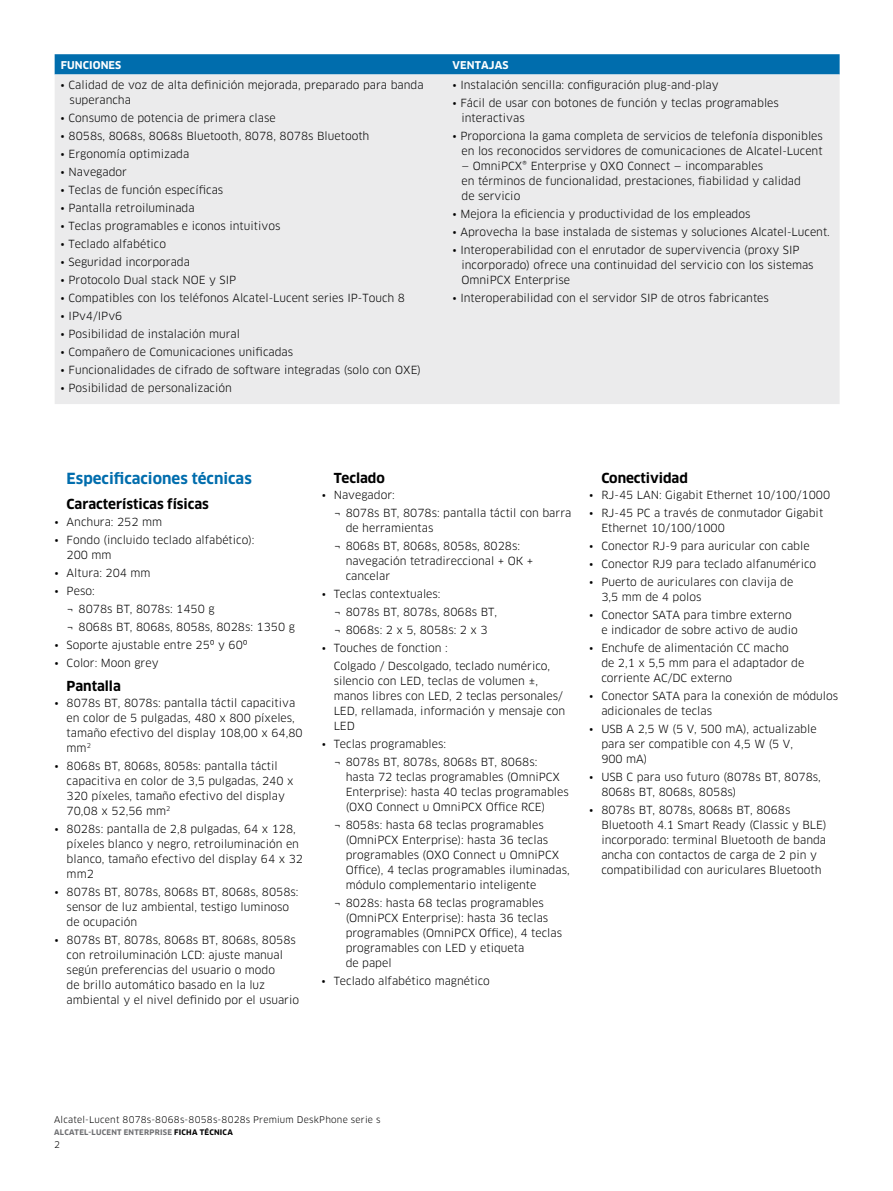
<style>
.page{position:relative;width:893px;height:1191px;background:#fff}
.page>*{position:absolute;margin:0;border:0;box-sizing:border-box;transform-origin:0 0}
.t1{font:700 15px "Clan OT";color:#006dad}
.t2{font:700 13.5px "Clan OT";letter-spacing:-.005em;color:#000}
.t3{font:10.95px/15px "Clan OT";color:#000}
.t4{font:700 10.5px "Clan OT";letter-spacing:.01em;color:#fff}
.t5{font:9px "Clan OT";letter-spacing:.025em;color:#000}
.t6{font:700 7.5px "Clan OT";letter-spacing:.03em;color:#6d6e71}
.s1{color:#000}
</style>
<div class="page">
<div style="left:55px;top:54px;width:785px;height:20px;background:#006dad"></div>
<div style="left:55px;top:74px;width:785px;height:330px;background:#ebebec"></div>
<p class="t4" style="left:61px;top:59px;width:62px">FUNCIONES</p>
<p class="t4" style="left:453px;top:59px;width:58px">VENTAJAS</p>
<p class="t3" style="left:70px;top:78px;width:355px;text-indent:-9px">• Calidad de voz de alta definición mejorada, preparado para banda superancha</p>
<p class="t3" style="left:61px;top:111px;width:217px">• Consumo de potencia de primera clase</p>
<p class="t3" style="left:61px;top:129px;width:310px">• 8058s, 8068s, 8068s Bluetooth, 8078, 8078s Bluetooth</p>
<p class="t3" style="left:61px;top:147px;width:130px">• Ergonomía optimizada</p>
<p class="t3" style="left:61px;top:165px;width:68px">• Navegador</p>
<p class="t3" style="left:61px;top:183px;width:164px">• Teclas de función específicas</p>
<p class="t3" style="left:61px;top:201px;width:135px">• Pantalla retroiluminada</p>
<p class="t3" style="left:61px;top:219px;width:221px">• Teclas programables e iconos intuitivos</p>
<p class="t3" style="left:61px;top:237px;width:107px">• Teclado alfabético</p>
<p class="t3" style="left:61px;top:255px;width:131px">• Seguridad incorporada</p>
<p class="t3" style="left:61px;top:273px;width:177px">• Protocolo Dual stack NOE y SIP</p>
<p class="t3" style="left:61px;top:291px;width:346px">• Compatibles con los teléfonos Alcatel-Lucent series IP-Touch 8</p>
<p class="t3" style="left:61px;top:309px;width:63px">• IPv4/IPv6</p>
<p class="t3" style="left:61px;top:327px;width:181px">• Posibilidad de instalación mural</p>
<p class="t3" style="left:61px;top:345px;width:234px">• Compañero de Comunicaciones unificadas</p>
<p class="t3" style="left:61px;top:363px;width:362px">• Funcionalidades de cifrado de software integradas (solo con OXE)</p>
<p class="t3" style="left:61px;top:381px;width:173px">• Posibilidad de personalización</p>
<p class="t3" style="left:452px;top:78px;width:268px">• Instalación sencilla: configuración plug-and-play</p>
<p class="t3" style="left:461px;top:96px;width:319px;text-indent:-9px">• Fácil de usar con botones de función y teclas programables interactivas</p>
<p class="t3" style="left:452px;top:129px;width:372px;text-align:right">• Proporciona la gama completa de servicios de telefonía disponibles en los reconocidos servidores de comunicaciones de Alcatel-Lucent</p>
<p class="t3" style="left:461px;top:159px;width:341px">— OmniPCX® Enterprise y OXO Connect — incomparables<br>en términos de funcionalidad, prestaciones, fiabilidad y calidad de servicio</p>
<p class="t3" style="left:452px;top:207px;width:299px">• Mejora la eficiencia y productividad de los empleados</p>
<p class="t3" style="left:452px;top:225px;width:379px">• Aprovecha la base instalada de sistemas y soluciones Alcatel-Lucent.</p>
<p class="t3" style="left:461px;top:243px;width:354px;text-indent:-9px">• Interoperabilidad con el enrutador de supervivencia (proxy SIP incorporado) ofrece una continuidad del servicio con los sistemas<br>OmniPCX Enterprise</p>
<p class="t3" style="left:452px;top:291px;width:318px">• Interoperabilidad con el servidor SIP de otros fabricantes</p>
<h1 class="t1" style="left:67px;top:470px;width:187px">Especificaciones técnicas</h1>
<p class="t2" style="left:67px;top:496px;width:144px">Características físicas</p>
<p class="t3" style="left:55px;top:514px;width:109px">• Anchura: 252 mm</p>
<p class="t3" style="left:67px;top:532px;width:189px;text-indent:-12px">• Fondo (incluido teclado alfabético):<br>200 mm</p>
<p class="t3" style="left:55px;top:565px;width:97px">• Altura: 204 mm</p>
<p class="t3" style="left:67px;top:582px;width:230px;line-height:18px;text-indent:-12px">• Peso:<br>¬ 8078s BT, 8078s: 1450 g<br>¬ 8068s BT, 8068s, 8058s, 8028s: 1350 g</p>
<p class="t3" style="left:55px;top:637px;width:195px">• Soporte ajustable entre 25º y 60º</p>
<p class="t3" style="left:55px;top:655px;width:105px">• Color: Moon grey</p>
<p class="t2" style="left:67px;top:677px;width:56px">Pantalla</p>
<p class="t3" style="left:67px;top:695px;width:238px;text-indent:-12px">• 8078s BT, 8078s: pantalla táctil capacitiva en color de 5 pulgadas, 480 x 800 píxeles, tamaño efectivo del display 108,00 x 64,80 mm<sup>2</sup></p>
<p class="t3" style="left:67px;top:758px;width:228px;text-indent:-12px">• 8068s BT, 8068s, 8058s: pantalla táctil capacitiva en color de 3,5 pulgadas, 240 x 320 píxeles, tamaño efectivo del display 70,08 x 52,56 mm<sup>2</sup></p>
<p class="t3" style="left:67px;top:821px;width:238px;text-indent:-12px">• 8028s: pantalla de 2,8 pulgadas, 64 x 128, píxeles blanco y negro, retroiluminación en blanco, tamaño efectivo del display 64 x 32 mm2</p>
<p class="t3" style="left:67px;top:884px;width:233px;text-indent:-12px">• 8078s BT, 8078s, 8068s BT, 8068s, 8058s: sensor de luz ambiental, testigo luminoso de ocupación</p>
<p class="t3" style="left:67px;top:932px;width:234px;text-indent:-12px">• 8078s BT, 8078s, 8068s BT, 8068s, 8058s con retroiluminación LCD: ajuste manual según preferencias del usuario o modo<br>de brillo automático basado en la luz ambiental y el nivel definido por el usuario</p>
<p class="t2" style="left:334px;top:470px;width:53px">Teclado</p>
<p class="t3" style="left:334px;top:486px;width:239px;line-height:18px;text-indent:-12px">• Navegador:<br>¬ 8078s BT, 8078s: pantalla táctil con barra</p>
<p class="t3" style="left:334px;top:519px;width:188px;line-height:18px;text-indent:12px">de herramientas<br>¬ 8068s BT, 8068s, 8058s, 8028s:</p>
<p class="t3" style="left:346px;top:554px;width:189px">navegación tetradireccional + OK + cancelar</p>
<p class="t3" style="left:334px;top:585px;width:165px;line-height:18px;text-indent:-12px">• Teclas contextuales:<br>¬ 8078s BT, 8078s, 8068s BT, ¬ 8068s: 2 x 5, 8058s: 2 x 3</p>
<p class="t3" style="left:334px;top:639px;width:218px;line-height:18px;text-indent:-12px">• Touches de fonction :<br>Colgado / Descolgado, teclado numérico,</p>
<p class="t3" style="left:334px;top:674px;width:233px">silencio con LED, teclas de volumen ±, manos libres con LED, 2 teclas personales/<br>LED, rellamada, información y mensaje con<br>LED</p>
<p class="t3" style="left:334px;top:735px;width:205px;line-height:18px;text-indent:-12px">• Teclas programables:<br>¬ 8078s BT, 8078s, 8068s BT, 8068s:</p>
<p class="t3" style="left:346px;top:770px;width:225px">hasta 72 teclas programables (OmniPCX<br>Enterprise): hasta 40 teclas programables (OXO Connect u OmniPCX Office RCE)</p>
<p class="t3" style="left:346px;top:818px;width:226px;text-indent:-12px">¬ 8058s: hasta 68 teclas programables (OmniPCX Enterprise): hasta 36 teclas programables (OXO Connect u OmniPCX Office), 4 teclas programables iluminadas, módulo complementario inteligente</p>
<p class="t3" style="left:346px;top:896px;width:218px;text-indent:-12px">¬ 8028s: hasta 68 teclas programables (OmniPCX Enterprise): hasta 36 teclas programables (OmniPCX Office), 4 teclas programables con LED y etiqueta<br>de papel</p>
<p class="t3" style="left:322px;top:974px;width:170px">• Teclado alfabético magnético</p>
<p class="t2" style="left:601px;top:470px;width:88px">Conectividad</p>
<p class="t3" style="left:589px;top:488px;width:242px">• RJ-45 LAN: Gigabit Ethernet 10/100/1000</p>
<p class="t3" style="left:601px;top:506px;width:223px;text-indent:-12px">• RJ-45 PC a través de conmutador Gigabit<br>Ethernet 10/100/1000</p>
<p class="t3" style="left:589px;top:539px;width:222px">• Conector RJ-9 para auricular con cable</p>
<p class="t3" style="left:589px;top:557px;width:228px">• Conector RJ9 para teclado alfanumérico</p>
<p class="t3" style="left:601px;top:575px;width:194px;text-indent:-12px">• Puerto de auriculares con clavija de<br>3,5 mm de 4 polos</p>
<p class="t3" style="left:601px;top:608px;width:198px;text-indent:-12px">• Conector SATA para timbre externo e indicador de sobre activo de audio</p>
<p class="t3" style="left:601px;top:641px;width:205px;text-indent:-12px">• Enchufe de alimentación CC macho de 2,1 x 5,5 mm para el adaptador de corriente AC/DC externo</p>
<p class="t3" style="left:601px;top:689px;width:238px;text-indent:-12px">• Conector SATA para la conexión de módulos adicionales de teclas</p>
<p class="t3" style="left:601px;top:722px;width:217px;text-indent:-12px">• USB A 2,5 W (5 V, 500 mA), actualizable para ser compatible con 4,5 W (5 V,<br>900 mA)</p>
<p class="t3" style="left:601px;top:770px;width:221px;text-indent:-12px">• USB C para uso futuro (8078s BT, 8078s,<br>8068s BT, 8068s, 8058s)</p>
<p class="t3" style="left:601px;top:803px;width:227px;text-indent:-12px">• 8078s BT, 8078s, 8068s BT, 8068s Bluetooth 4.1 Smart Ready (Classic y BLE) incorporado: terminal Bluetooth de banda ancha con contactos de carga de 2 pin y compatibilidad con auriculares Bluetooth</p>
<p class="t5" style="left:54px;top:1114px;width:328px">Alcatel-Lucent 8078s-8068s-8058s-8028s Premium DeskPhone serie s</p>
<p class="t6" style="left:54px;top:1127px;width:180px">ALCATEL-LUCENT ENTERPRISE <span class="s1">FICHA TÉCNICA</span></p>
<p class="t5" style="left:54px;top:1139px;width:7px">2</p>
</div>
